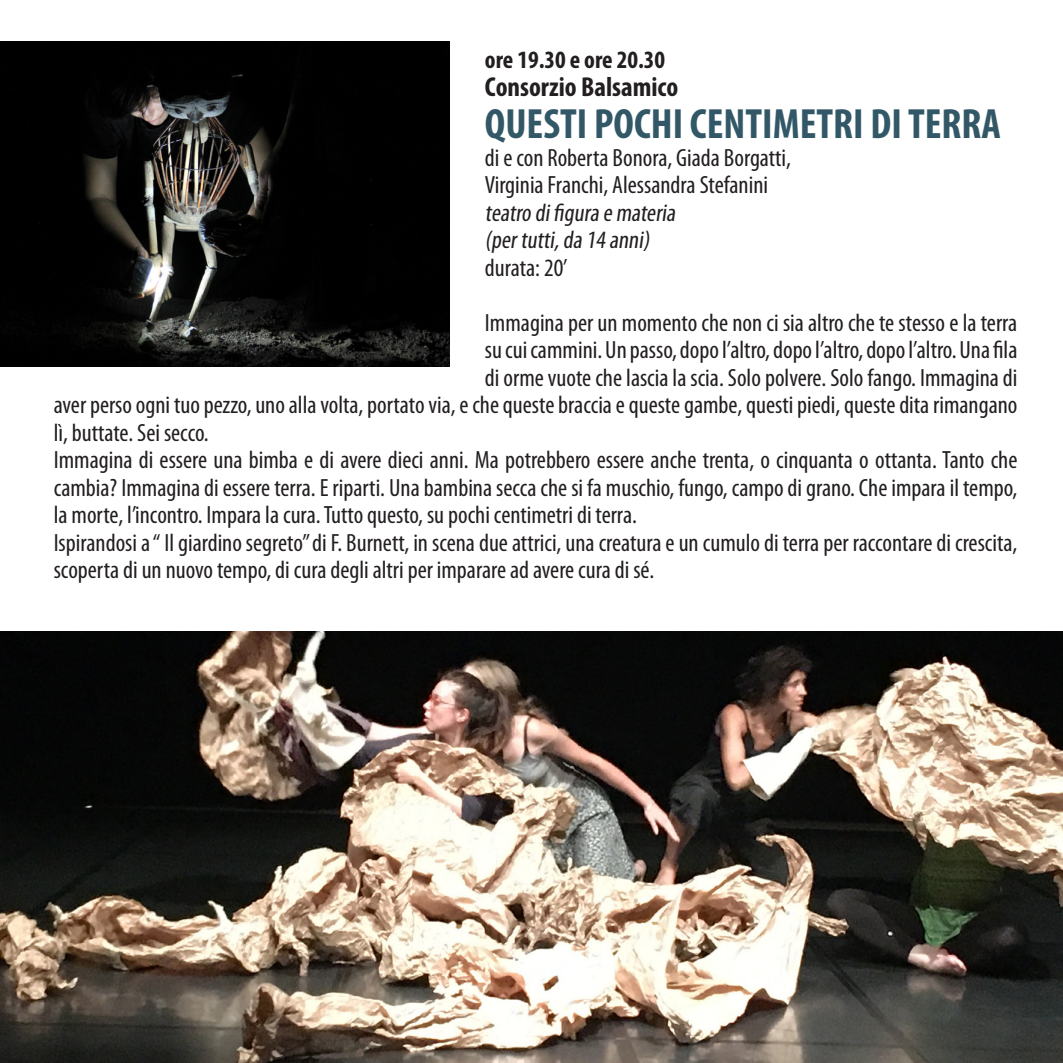
<style>
.page{position:relative;width:1063px;height:1063px;background:#fff}
.page>*{position:absolute;margin:0;border:0;box-sizing:border-box;transform-origin:0 0}
.t1{font:700 condensed 42.5px "Myriad Pro";color:#325867}
.t2{font:700 condensed 27.5px "Myriad Pro";color:#231f20}
.t3{font:condensed 25px/27.5px "Myriad Pro";color:#231f20;text-align:justify}
.t4{font:700 condensed 25px "Myriad Pro";color:#231f20}
</style>
<div class="page">
<img style="left:0;top:42px;width:450px;height:324px">
<img style="left:0;top:632px;width:1063px;height:431px">
<p class="t4" style="left:485px;top:44px;width:182px">ore 19.30 e ore 20.30</p>
<p class="t2" style="left:485px;top:70px;width:195px">Consorzio Balsamico</p>
<p class="t1" style="left:485px;top:98px;width:518px">QUESTI POCHI CENTIMETRI DI TERRA</p>
<p class="t3" style="left:485px;top:144px;width:308px">di e con Roberta Bonora, Giada Borgatti,</p>
<p class="t3" style="left:485px;top:171px;width:285px">Virginia Franchi, Alessandra Stefanini</p>
<p class="t3" style="left:485px;top:199px;width:196px">teatro difigura e materia</p>
<p class="t3" style="left:485px;top:226px;width:170px">(pertutti,da 14 anni)</p>
<p class="t3" style="left:485px;top:254px;width:84px">durata: 20’</p>
<p class="t3" style="left:485px;top:309px;width:534px">Immagina per un momento che non ci sia altro che te stesso e la terra</p>
<p class="t3" style="left:485px;top:336px;width:534px">su cui cammini. Un passo, dopo l’altro, dopo l’altro, dopo l’altro. Una fila</p>
<p class="t3" style="left:485px;top:364px;width:534px">di orme vuote che lascia la scia. Solo polvere. Solo fango. Immagina di</p>
<p class="t3" style="left:54px;top:391px;width:965px">aver perso ogni tuo pezzo, uno alla volta, portato via, e che queste braccia e queste gambe, questi piedi, queste dita rimangano</p>
<p class="t3" style="left:54px;top:419px;width:156px">lì, buttate. Sei secco.</p>
<p class="t3" style="left:54px;top:446px;width:965px">Immagina di essere una bimba e di avere dieci anni. Ma potrebbero essere anche trenta, o cinquanta o ottanta. Tanto che cambia? Immagina di essere terra. E riparti. Una bambina secca che si fa muschio, fungo, campo di grano. Che impara il tempo, la morte, l’incontro. Impara la cura. Tutto questo, su pochi centimetri di terra.</p>
<p class="t3" style="left:54px;top:529px;width:965px">Ispirandosi a “ Il giardino segreto” di F. Burnett, in scena due attrici, una creatura e un cumulo di terra per raccontare di crescita, scoperta di un nuovo tempo, di cura degli altri per imparare ad avere cura di sé.</p>
</div>
